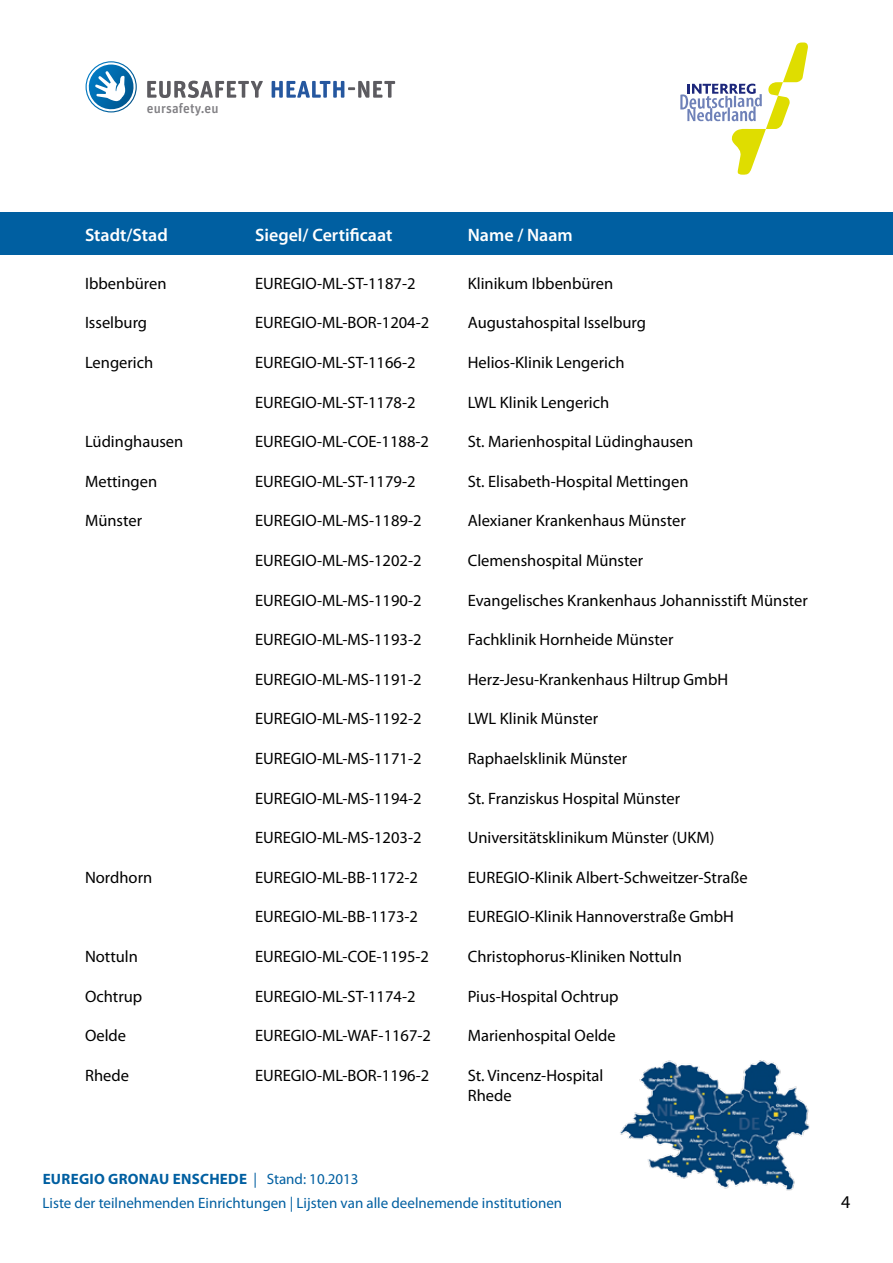
<style>
.page{position:relative;width:893px;height:1263px;background:#fff}
.page>*{position:absolute;margin:0;border:0;box-sizing:border-box;transform-origin:0 0}
.t1{font:600 18px "Myriad Pro";color:#fff}
.t2{font:18px "Myriad Pro";color:#000}
.t3{font:16.5px/19.8px "Myriad Pro";color:#000}
.t4{font:15px/24px "Myriad Pro";color:#005fa1}
.t5{font:500 13.65px "Unit";letter-spacing:.01em;color:#818084}
.s1{font-weight:700}
</style>
<div class="page">
<div style="left:0;top:213px;width:893px;height:42px;background:#005fa1"></div>
<img style="left:620px;top:1060px;width:190px;height:131px">
<svg style="left:680px;top:43px;width:128px;height:132px"></svg>
<svg style="left:86px;top:61px;width:51px;height:51px"></svg>
<svg style="left:147px;top:81px;width:116px;height:17px"></svg>
<svg style="left:272px;top:81px;width:123px;height:17px"></svg>
<p class="t5" style="left:147px;top:100px;width:73px">eursafety.eu</p>
<p class="t1" style="left:85px;top:223px;width:84px">Stadt/Stad</p>
<p class="t1" style="left:255px;top:223px;width:139px">Siegel/ Certificaat</p>
<p class="t1" style="left:468px;top:223px;width:107px">Name / Naam</p>
<p class="t3" style="left:85px;top:273px;width:83px">Ibbenbüren</p>
<p class="t3" style="left:255px;top:273px;width:162px">EUREGIO-ML-ST-1187-2</p>
<p class="t3" style="left:468px;top:273px;width:147px">Klinikum Ibbenbüren</p>
<p class="t3" style="left:85px;top:313px;width:64px">Isselburg</p>
<p class="t3" style="left:255px;top:313px;width:176px">EUREGIO-ML-BOR-1204-2</p>
<p class="t3" style="left:468px;top:313px;width:180px">Augustahospital Isselburg</p>
<p class="t3" style="left:85px;top:352px;width:70px">Lengerich</p>
<p class="t3" style="left:255px;top:352px;width:162px">EUREGIO-ML-ST-1166-2</p>
<p class="t3" style="left:468px;top:352px;width:158px">Helios-Klinik Lengerich</p>
<p class="t3" style="left:255px;top:392px;width:162px">EUREGIO-ML-ST-1178-2</p>
<p class="t3" style="left:468px;top:392px;width:143px">LWL Klinik Lengerich</p>
<p class="t3" style="left:85px;top:431px;width:100px">Lüdinghausen</p>
<p class="t3" style="left:255px;top:431px;width:175px">EUREGIO-ML-COE-1188-2</p>
<p class="t3" style="left:468px;top:431px;width:227px">St. Marienhospital Lüdinghausen</p>
<p class="t3" style="left:85px;top:471px;width:74px">Mettingen</p>
<p class="t3" style="left:255px;top:471px;width:162px">EUREGIO-ML-ST-1179-2</p>
<p class="t3" style="left:468px;top:471px;width:222px">St. Elisabeth-Hospital Mettingen</p>
<p class="t3" style="left:85px;top:511px;width:59px">Münster</p>
<p class="t3" style="left:255px;top:511px;width:168px">EUREGIO-ML-MS-1189-2</p>
<p class="t3" style="left:468px;top:511px;width:219px">Alexianer Krankenhaus Münster</p>
<p class="t3" style="left:255px;top:550px;width:168px">EUREGIO-ML-MS-1202-2</p>
<p class="t3" style="left:468px;top:550px;width:177px">Clemenshospital Münster</p>
<p class="t3" style="left:255px;top:590px;width:168px">EUREGIO-ML-MS-1190-2</p>
<p class="t3" style="left:468px;top:590px;width:342px">Evangelisches Krankenhaus Johannisstift Münster</p>
<p class="t3" style="left:255px;top:629px;width:168px">EUREGIO-ML-MS-1193-2</p>
<p class="t3" style="left:468px;top:629px;width:207px">Fachklinik Hornheide Münster</p>
<p class="t3" style="left:255px;top:669px;width:168px">EUREGIO-ML-MS-1191-2</p>
<p class="t3" style="left:468px;top:669px;width:262px">Herz-Jesu-Krankenhaus Hiltrup GmbH</p>
<p class="t3" style="left:255px;top:709px;width:168px">EUREGIO-ML-MS-1192-2</p>
<p class="t3" style="left:468px;top:709px;width:132px">LWL Klinik Münster</p>
<p class="t3" style="left:255px;top:748px;width:168px">EUREGIO-ML-MS-1171-2</p>
<p class="t3" style="left:468px;top:748px;width:161px">Raphaelsklinik Münster</p>
<p class="t3" style="left:255px;top:788px;width:168px">EUREGIO-ML-MS-1194-2</p>
<p class="t3" style="left:468px;top:788px;width:214px">St. Franziskus Hospital Münster</p>
<p class="t3" style="left:255px;top:827px;width:168px">EUREGIO-ML-MS-1203-2</p>
<p class="t3" style="left:468px;top:827px;width:248px">Universitätsklinikum Münster (UKM)</p>
<p class="t3" style="left:85px;top:867px;width:69px">Nordhorn</p>
<p class="t3" style="left:255px;top:867px;width:164px">EUREGIO-ML-BB-1172-2</p>
<p class="t3" style="left:468px;top:867px;width:281px">EUREGIO-Klinik Albert-Schweitzer-Straße</p>
<p class="t3" style="left:255px;top:907px;width:164px">EUREGIO-ML-BB-1173-2</p>
<p class="t3" style="left:468px;top:907px;width:268px">EUREGIO-Klinik Hannoverstraße GmbH</p>
<p class="t3" style="left:85px;top:946px;width:54px">Nottuln</p>
<p class="t3" style="left:255px;top:946px;width:175px">EUREGIO-ML-COE-1195-2</p>
<p class="t3" style="left:468px;top:946px;width:216px">Christophorus-Kliniken Nottuln</p>
<p class="t3" style="left:85px;top:986px;width:59px">Ochtrup</p>
<p class="t3" style="left:255px;top:986px;width:162px">EUREGIO-ML-ST-1174-2</p>
<p class="t3" style="left:468px;top:986px;width:152px">Pius-Hospital Ochtrup</p>
<p class="t3" style="left:85px;top:1025px;width:43px">Oelde</p>
<p class="t3" style="left:255px;top:1025px;width:177px">EUREGIO-ML-WAF-1167-2</p>
<p class="t3" style="left:468px;top:1025px;width:150px">Marienhospital Oelde</p>
<p class="t3" style="left:85px;top:1065px;width:46px">Rhede</p>
<p class="t3" style="left:255px;top:1065px;width:176px">EUREGIO-ML-BOR-1196-2</p>
<p class="t3" style="left:468px;top:1065px;width:137px">St. Vincenz-Hospital<br>Rhede</p>
<p class="t4" style="left:43px;top:1167px;width:521px"><span class="s1">EUREGIO GRONAU ENSCHEDE</span> | Stand: 10.2013<br>Liste der teilnehmenden Einrichtungen | Lijsten van alle deelnemende institutionen</p>
<p class="t2" style="left:841px;top:1191px;width:11px">4</p>
</div>
